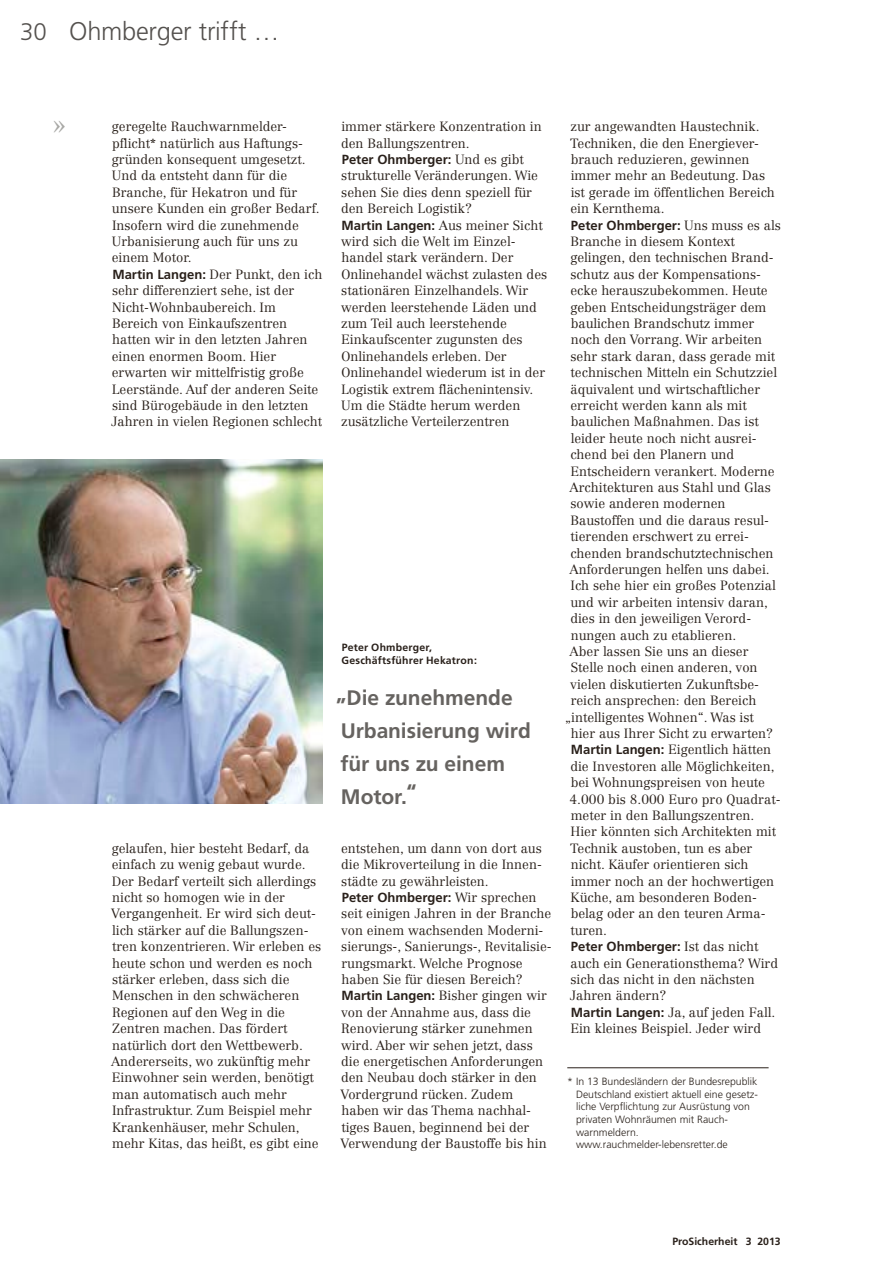
<style>
.page{position:relative;width:893px;height:1263px;background:#fff}
.page>*{position:absolute;margin:0;border:0;box-sizing:border-box;transform-origin:0 0}
.t1{font:300 25.5px "Frutiger";letter-spacing:-.01em;color:#54514e}
.t2{font:300 24px "Centennial LT Std";color:#a8a8a5}
.t3{font:700 21px/32.8px "Frutiger LT Std";letter-spacing:-.005em;color:#666360}
.t4{font:300 13.2px/16.4px "Centennial LT Std";color:#29201a}
.t5{font:700 13.2px "Frutiger LT Std";color:#29201a}
.t6{font:300 10.5px/12.6px "Frutiger LT Std";color:#29201a}
.t7{font:700 10.5px/12.8px "Frutiger";letter-spacing:.02em;color:#29201a}
.t8{font:700 10.5px "Frutiger LT Std";color:#29201a}
.s1{font-size:24px}
.s2{font-family:"Frutiger LT Std";font-weight:700}
.s3{font-family:"Centennial LT Std";font-weight:300}
</style>
<div class="page">
<img style="left:0;top:459px;width:323px;height:345px">
<hr style="left:567px;top:1067px;width:202px;height:1px;background:#29201a">
<h1 class="t1" style="left:20px;top:17px;width:261px"><span class="s1">30</span> Ohmberger trifft …</h1>
<h2 class="t2" style="left:53px;top:110px;width:15px">»</h2>
<p class="t4" style="left:111px;top:118px;width:213px">geregelte Rauchwarnmelder&shy;pflicht* natürlich aus Haftungs&shy;gründen konsequent umgesetzt.<br>Und da entsteht dann für die<br>Branche, für Hekatron und für unsere Kunden ein großer Bedarf.<br>Insofern wird die zunehmende<br>Urbanisierung auch für uns zu einem Motor.<br><span class="s2">Martin Langen:</span> Der Punkt, den ich sehr differenziert sehe, ist der<br>Nicht-Wohnbaubereich. Im<br>Bereich von Einkaufszentren hatten wir in den letzten Jahren einen enormen Boom. Hier erwarten wir mittelfristig große<br>Leerstände. Auf der anderen Seite sind Bürogebäude in den letzten<br>Jahren in vielen Regionen schlecht</p>
<p class="t4" style="left:341px;top:118px;width:202px">immer stärkere Konzentration in den Ballungszentren.</p>
<p class="t5" style="left:342px;top:152px;width:184px">Peter Ohmberger: <span class="s3">Und es gibt</span></p>
<p class="t4" style="left:341px;top:168px;width:208px">strukturelle Veränderungen. Wie sehen Sie dies denn speziell für den Bereich Logistik?<br><span class="s2">Martin Langen:</span> Aus meiner Sicht wird sich die Welt im Einzel&shy;handel stark verändern. Der<br>Onlinehandel wächst zulasten des stationären Einzelhandels. Wir werden leerstehende Läden und zum Teil auch leerstehende<br>Einkaufscenter zugunsten des<br>Onlinehandels erleben. Der<br>Onlinehandel wiederum ist in der<br>Logistik extrem flächenintensiv.<br>Um die Städte herum werden zusätzliche Verteilerzentren</p>
<p class="t4" style="left:111px;top:840px;width:212px">gelaufen, hier besteht Bedarf, da einfach zu wenig gebaut wurde.<br>Der Bedarf verteilt sich allerdings nicht so homogen wie in der<br>Vergangenheit. Er wird sich deut&shy;lich stärker auf die Ballungszen&shy;tren konzentrieren. Wir erleben es heute schon und werden es noch stärker erleben, dass sich die<br>Menschen in den schwächeren<br>Regionen auf den Weg in die<br>Zentren machen. Das fördert natürlich dort den Wettbewerb.<br>Andererseits, wo zukünftig mehr<br>Einwohner sein werden, benötigt man automatisch auch mehr<br>Infrastruktur. Zum Beispiel mehr<br>Krankenhäuser, mehr Schulen, mehr Kitas, das heißt, es gibt eine</p>
<p class="t7" style="left:342px;top:641px;width:137px">Peter Ohmberger,<br>Geschäftsführer Hekatron:</p>
<h3 class="t3" style="left:336px;top:682px;width:196px">„Die zunehmende<br>Urbanisierung wird für uns zu einem<br>Motor.“</h3>
<p class="t4" style="left:341px;top:840px;width:202px;text-align:justify">entstehen, um dann von dort aus die Mikroverteilung in die Innen&shy;städte zu gewährleisten.</p>
<p class="t5" style="left:342px;top:890px;width:196px">Peter Ohmberger: <span class="s3">Wir sprechen</span></p>
<p class="t4" style="left:341px;top:906px;width:213px">seit einigen Jahren in der Branche von einem wachsenden Moderni&shy;sierungs-, Sanierungs-, Revitalisie&shy;rungsmarkt. Welche Prognose haben Sie für diesen Bereich?<br><span class="s2">Martin Langen:</span> Bisher gingen wir von der Annahme aus, dass die<br>Renovierung stärker zunehmen wird. Aber wir sehen jetzt, dass die energetischen Anforderungen den Neubau doch stärker in den<br>Vordergrund rücken. Zudem haben wir das Thema nachhal&shy;tiges Bauen, beginnend bei der<br>Verwendung der Baustoffe bis hin</p>
<p class="t4" style="left:570px;top:118px;width:206px">zur angewandten Haustechnik.<br>Techniken, die den Energiever&shy;brauch reduzieren, gewinnen immer mehr an Bedeutung. Das ist gerade im öffentlichen Bereich ein Kernthema.</p>
<p class="t5" style="left:571px;top:217px;width:211px">Peter Ohmberger: <span class="s3">Uns muss es als</span></p>
<p class="t4" style="left:570px;top:233px;width:166px">Branche in diesem Kontext</p>
<p class="t4" style="left:570px;top:250px;width:205px">gelingen, den technischen Brand-</p>
<p class="t4" style="left:571px;top:266px;width:192px">schutz aus der Kompensations-</p>
<p class="t4" style="left:570px;top:282px;width:199px">ecke herauszubekommen. Heute</p>
<p class="t4" style="left:570px;top:299px;width:198px">geben Entscheidungsträger dem</p>
<p class="t4" style="left:571px;top:315px;width:185px">baulichen Brandschutz immer</p>
<p class="t4" style="left:571px;top:332px;width:193px">noch den Vorrang. Wir arbeiten</p>
<p class="t4" style="left:571px;top:348px;width:206px">sehr stark daran, dass gerade mit</p>
<p class="t4" style="left:571px;top:364px;width:208px">technischen Mitteln ein Schutzziel</p>
<p class="t4" style="left:571px;top:381px;width:191px">äquivalent und wirtschaftlicher</p>
<p class="t4" style="left:570px;top:397px;width:178px">erreicht werden kann als mit</p>
<p class="t4" style="left:571px;top:414px;width:190px">baulichen Maßnahmen. Das ist</p>
<p class="t4" style="left:571px;top:430px;width:188px">leider heute noch nicht ausrei-</p>
<p class="t4" style="left:570px;top:446px;width:165px">chend bei den Planern und</p>
<p class="t4" style="left:570px;top:463px;width:206px">Entscheidern verankert. Moderne</p>
<p class="t4" style="left:570px;top:479px;width:203px">Architekturen aus Stahl und Glas</p>
<p class="t4" style="left:571px;top:496px;width:156px">sowie anderen modernen</p>
<p class="t4" style="left:570px;top:512px;width:200px">Baustoffen und die daraus resul-</p>
<p class="t4" style="left:571px;top:528px;width:180px">tierenden erschwert zu errei-</p>
<p class="t4" style="left:570px;top:545px;width:205px">chenden brandschutztechnischen</p>
<p class="t4" style="left:570px;top:561px;width:202px">Anforderungen helfen uns dabei.</p>
<p class="t4" style="left:570px;top:578px;width:207px">Ich sehe hier ein großes Potenzial</p>
<p class="t4" style="left:570px;top:594px;width:199px">und wir arbeiten intensiv daran,</p>
<p class="t4" style="left:570px;top:610px;width:182px">dies in den jeweiligen Verord-</p>
<p class="t4" style="left:571px;top:627px;width:167px">nungen auch zu etablieren.</p>
<p class="t4" style="left:570px;top:643px;width:180px">Aber lassen Sie uns an dieser</p>
<p class="t4" style="left:571px;top:660px;width:188px">Stelle noch einen anderen, von</p>
<p class="t4" style="left:570px;top:676px;width:190px">vielen diskutierten Zukunftsbe-</p>
<p class="t4" style="left:571px;top:692px;width:187px">reich ansprechen: den Bereich</p>
<p class="t4" style="left:565px;top:709px;width:190px">„intelligentes Wohnen“. Was ist</p>
<p class="t4" style="left:571px;top:725px;width:204px">hier aus Ihrer Sicht zu erwarten?</p>
<p class="t4" style="left:571px;top:742px;width:202px"><span class="s2">Martin Langen:</span> Eigentlich hätten</p>
<p class="t4" style="left:570px;top:758px;width:206px">die Investoren alle Möglichkeiten,</p>
<p class="t4" style="left:571px;top:774px;width:196px">bei Wohnungspreisen von heute</p>
<p class="t4" style="left:570px;top:791px;width:212px">4.000 bis 8.000 Euro pro Quadrat-</p>
<p class="t4" style="left:571px;top:807px;width:185px">meter in den Ballungszentren.</p>
<p class="t4" style="left:570px;top:824px;width:207px">Hier könnten sich Architekten mit</p>
<p class="t4" style="left:570px;top:840px;width:184px">Technik austoben, tun es aber</p>
<p class="t4" style="left:571px;top:856px;width:179px">nicht. Käufer orientieren sich</p>
<p class="t4" style="left:571px;top:873px;width:205px">immer noch an der hochwertigen</p>
<p class="t4" style="left:570px;top:889px;width:188px">Küche, am besonderen Boden-</p>
<p class="t4" style="left:571px;top:906px;width:196px">belag oder an den teuren Arma-</p>
<p class="t4" style="left:571px;top:922px;width:38px">turen.</p>
<p class="t5" style="left:571px;top:939px;width:189px">Peter Ohmberger: <span class="s3">Ist das nicht</span></p>
<p class="t4" style="left:570px;top:955px;width:210px">auch ein Generationsthema? Wird sich das nicht in den nächsten<br>Jahren ändern?<br><span class="s2">Martin Langen:</span> Ja, auf jeden Fall.<br>Ein kleines Beispiel. Jeder wird</p>
<p class="t6" style="left:576px;top:1075px;width:183px;text-indent:-9px">* In 13 Bundesländern der Bundesrepublik Deutschland existiert aktuell eine gesetz&shy;liche Verpflichtung zur Ausrüstung von privaten Wohnräumen mit Rauch&shy;warnmeldern. www.rauchmelder-lebensretter.de</p>
<p class="t8" style="left:672px;top:1235px;width:110px">ProSicherheit 3 2013</p>
</div>
